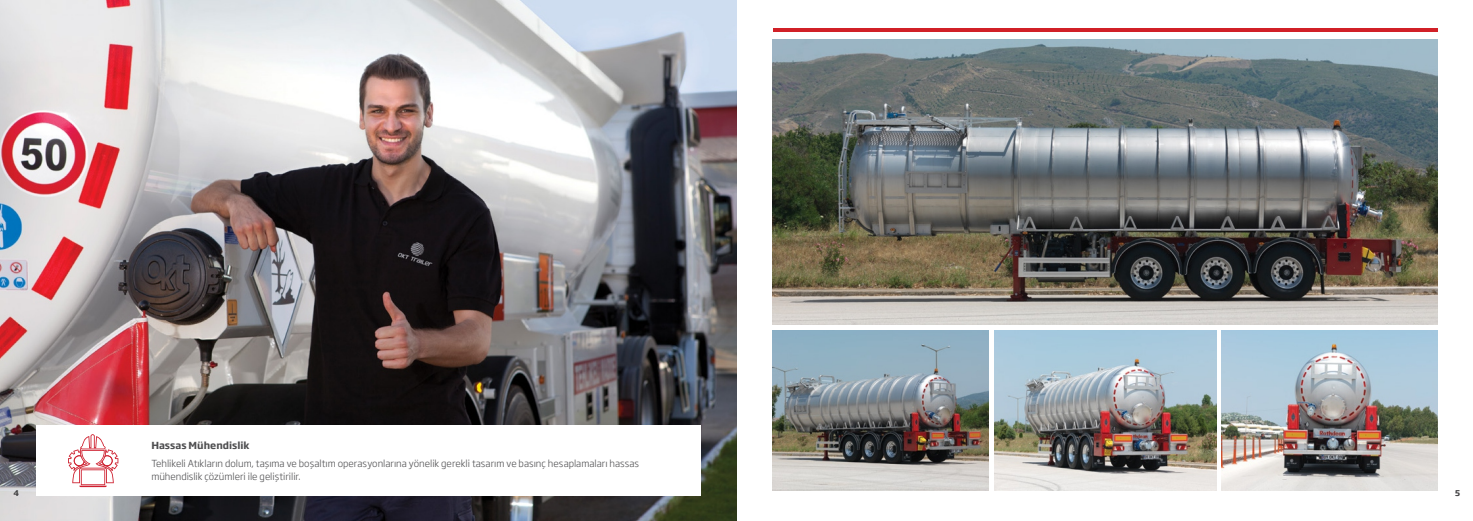
<style>
.page{position:relative;width:1473px;height:521px;background:#fff}
.page>*{position:absolute;margin:0;border:0;box-sizing:border-box;transform-origin:0 0}
.t1{font:300 9.62px/13.1px "Soho Gothic Pro";color:#4f4f51}
.t2{font:700 9.62px "Soho Gothic Pro";color:#4f4f51}
.t3{font:700 7.88px "Soho Gothic Pro";color:#414042}
</style>
<div class="page">
<img style="left:0;top:0;width:737px;height:521px">
<div style="left:36px;top:425px;width:665px;height:71px;background:#fff"></div>
<img style="left:773px;top:40px;width:664px;height:284px">
<img style="left:1222px;top:330px;width:215px;height:160px">
<img style="left:994px;top:330px;width:222px;height:160px">
<img style="left:773px;top:330px;width:215px;height:160px">
<hr style="left:773px;top:28px;width:664px;height:4px;background:#d12027">
<svg style="left:68px;top:434px;width:50px;height:53px"></svg>
<p class="t3" style="left:14px;top:489px;width:7px">4</p>
<p class="t2" style="left:151px;top:441px;width:100px">Hassas Mühendislik</p>
<p class="t1" style="left:151px;top:458px;width:489px">Tehlikeli Atıkların dolum, taşıma ve boşaltım operasyonlarına yönelik gerekli tasarım ve basınç hesaplamaları hassas mühendislik çözümleri ile geliştirilir.</p>
<p class="t3" style="left:1455px;top:490px;width:7px">5</p>
</div>
